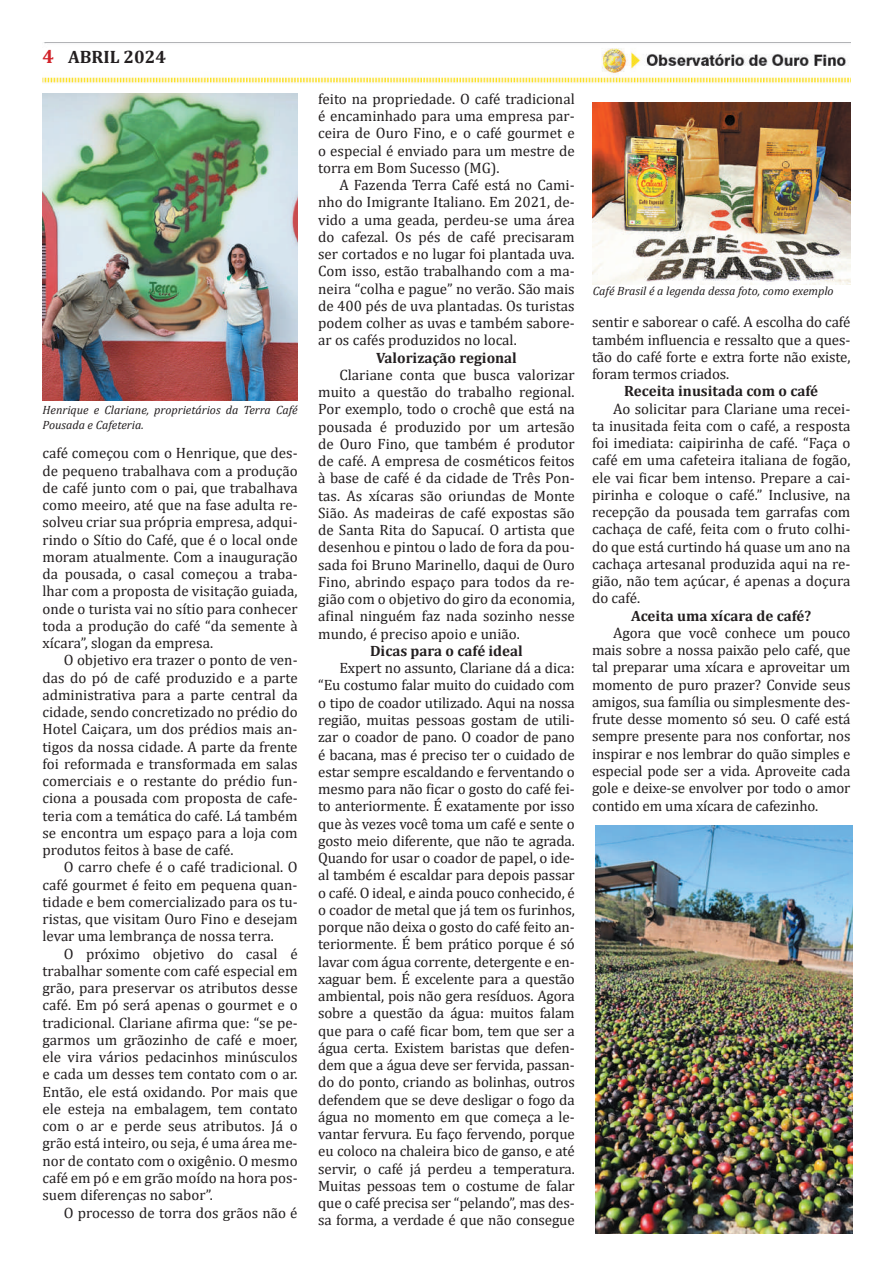
<style>
.page{position:relative;width:893px;height:1276px;background:#fff}
.page>*{position:absolute;margin:0;border:0;box-sizing:border-box;transform-origin:0 0}
.t1{font:700 18px "Cambria";color:#231f20}
.t2{font:15px/17.2px "Cambria";color:#231f20;text-align:justify}
.t3{font:700 15px "Cambria";color:#231f20}
.t4{font:italic 12px/14.4px "Cambria";color:#231f20}
.s1{font-size:19.5px;color:#d1232a}
</style>
<div class="page">
<img style="left:43px;top:43px;width:807px;height:41px">
<img style="left:595px;top:825px;width:258px;height:408px">
<img style="left:593px;top:102px;width:257px;height:182px">
<img style="left:43px;top:94px;width:254px;height:307px">
<p class="t1" style="left:43px;top:44px;width:125px"><span class="s1">4</span> ABRIL 2024</p>
<p class="t4" style="left:43px;top:403px;width:257px">Henrique e Clariane, proprietários da Terra Café<br>Pousada e Cafeteria.</p>
<p class="t2" style="left:43px;top:444px;width:257px">café começou com o Henrique, que des&shy;de pequeno trabalhava com a produção de café junto com o pai, que trabalhava como meeiro, até que na fase adulta re&shy;solveu criar sua própria empresa, adqui&shy;rindo o Sítio do Café, que é o local onde moram atualmente. Com a inauguração da pousada, o casal começou a traba&shy;lhar com a proposta de visitação guiada, onde o turista vai no sítio para conhecer toda a produção do café “da semente à xícara”, slogan da empresa.</p>
<p class="t2" style="left:43px;top:651px;width:257px;text-indent:21px">O objetivo era trazer o ponto de ven&shy;das do pó de café produzido e a parte administrativa para a parte central da cidade, sendo concretizado no prédio do Hotel Caiçara, um dos prédios mais an&shy;tigos da nossa cidade. A parte da frente foi reformada e transformada em salas comerciais e o restante do prédio fun&shy;ciona a pousada com proposta de cafe&shy;teria com a temática do café. Lá também se encontra um espaço para a loja com produtos feitos à base de café.</p>
<p class="t2" style="left:43px;top:858px;width:257px;text-indent:21px">O carro chefe é o café tradicional. O café gourmet é feito em pequena quan&shy;tidade e bem comercializado para os tu&shy;ristas, que visitam Ouro Fino e desejam levar uma lembrança de nossa terra.</p>
<p class="t2" style="left:43px;top:945px;width:257px;text-indent:21px">O próximo objetivo do casal é trabalhar somente com café especial em grão, para preservar os atributos desse café. Em pó será apenas o gourmet e o tradicional. Clariane afirma que: “se pe&shy;garmos um grãozinho de café e moer, ele vira vários pedacinhos minúsculos e cada um desses tem contato com o ar.<br>Então, ele está oxidando. Por mais que ele esteja na embalagem, tem contato com o ar e perde seus atributos. Já o grão está inteiro, ou seja, é uma área me&shy;nor de contato com o oxigênio. O mesmo café em pó e em grão moído na hora pos&shy;suem diferenças no sabor”.</p>
<p class="t2" style="left:64px;top:1203px;width:235px">O processo de torra dos grãos não é</p>
<p class="t2" style="left:318px;top:90px;width:258px">feito na propriedade. O café tradicional é encaminhado para uma empresa par&shy;ceira de Ouro Fino, e o café gourmet e o especial é enviado para um mestre de torra em Bom Sucesso (MG).</p>
<p class="t2" style="left:318px;top:176px;width:258px;text-indent:21px">A Fazenda Terra Café está no Cami&shy;nho do Imigrante Italiano. Em 2021, de&shy;vido a uma geada, perdeu-se uma área do cafezal. Os pés de café precisaram ser cortados e no lugar foi plantada uva.<br>Com isso, estão trabalhando com a ma&shy;neira “colha e pague” no verão. São mais de 400 pés de uva plantadas. Os turistas podem colher as uvas e também sabore&shy;ar os cafés produzidos no local.</p>
<p class="t3" style="left:376px;top:347px;width:142px">Valorização regional</p>
<p class="t2" style="left:318px;top:366px;width:258px;text-indent:21px">Clariane conta que busca valorizar muito a questão do trabalho regional.<br>Por exemplo, todo o crochê que está na pousada é produzido por um artesão de Ouro Fino, que também é produtor de café. A empresa de cosméticos feitos à base de café é da cidade de Três Pon&shy;tas. As xícaras são oriundas de Monte Sião. As madeiras de café expostas são de Santa Rita do Sapucaí. O artista que desenhou e pintou o lado de fora da pou&shy;sada foi Bruno Marinello, daqui de Ouro Fino, abrindo espaço para todos da re&shy;gião com o objetivo do giro da economia, afinal ninguém faz nada sozinho nesse mundo, é preciso apoio e união.</p>
<p class="t3" style="left:370px;top:640px;width:154px">Dicas para o café ideal</p>
<p class="t2" style="left:318px;top:659px;width:258px;text-indent:21px">Expert no assunto, Clariane dá a dica: “Eu costumo falar muito do cuidado com o tipo de coador utilizado. Aqui na nossa região, muitas pessoas gostam de utili&shy;zar o coador de pano. O coador de pano é bacana, mas é preciso ter o cuidado de estar sempre escaldando e ferventando o mesmo para não ficar o gosto do café fei&shy;to anteriormente. É exatamente por isso que às vezes você toma um café e sente o gosto meio diferente, que não te agrada.<br>Quando for usar o coador de papel, o ide&shy;al também é escaldar para depois passar o café. O ideal, e ainda pouco conhecido, é o coador de metal que já tem os furinhos, porque não deixa o gosto do café feito an&shy;teriormente. É bem prático porque é só lavar com água corrente, detergente e en&shy;xaguar bem. É excelente para a questão ambiental, pois não gera resíduos. Agora sobre a questão da água: muitos falam que para o café ficar bom, tem que ser a água certa. Existem baristas que defen&shy;dem que a água deve ser fervida, passan&shy;do do ponto, criando as bolinhas, outros defendem que se deve desligar o fogo da água no momento em que começa a le&shy;vantar fervura. Eu faço fervendo, porque eu coloco na chaleira bico de ganso, e até servir, o café já perdeu a temperatura.<br>Muitas pessoas tem o costume de falar que o café precisa ser “pelando”, mas des&shy;sa forma, a verdade é que não consegue</p>
<p class="t4" style="left:593px;top:283px;width:242px">Café Brasil é a legenda dessa foto, como exemplo</p>
<p class="t2" style="left:592px;top:313px;width:260px">sentir e saborear o café. A escolha do café também influencia e ressalto que a ques&shy;tão do café forte e extra forte não existe, foram termos criados.</p>
<p class="t3" style="left:624px;top:381px;width:196px">Receita inusitada com o café</p>
<p class="t2" style="left:592px;top:400px;width:260px;text-indent:21px">Ao solicitar para Clariane uma recei&shy;ta inusitada feita com o café, a resposta foi imediata: caipirinha de café. “Faça o café em uma cafeteira italiana de fogão, ele vai ficar bem intenso. Prepare a cai&shy;pirinha e coloque o café.” Inclusive, na recepção da pousada tem garrafas com cachaça de café, feita com o fruto colhi&shy;do que está curtindo há quase um ano na cachaça artesanal produzida aqui na re&shy;gião, não tem açúcar, é apenas a doçura do café.</p>
<p class="t3" style="left:631px;top:605px;width:182px">Aceita uma xícara de café?</p>
<p class="t2" style="left:592px;top:624px;width:260px;text-indent:21px">Agora que você conhece um pouco mais sobre a nossa paixão pelo café, que tal preparar uma xícara e aproveitar um momento de puro prazer? Convide seus amigos, sua família ou simplesmente des&shy;frute desse momento só seu. O café está sempre presente para nos confortar, nos inspirar e nos lembrar do quão simples e especial pode ser a vida. Aproveite cada gole e deixe-se envolver por todo o amor contido em uma xícara de cafezinho.</p>
</div>
